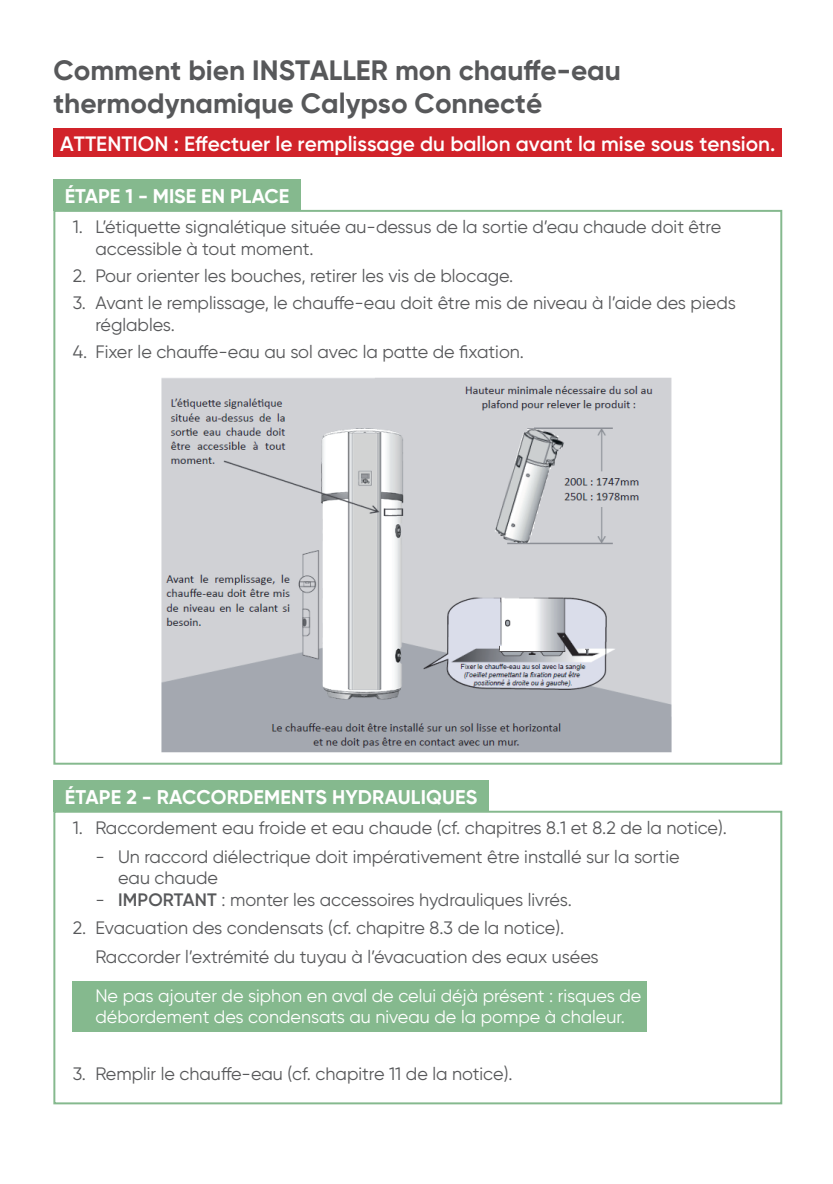
<style>
.page{position:relative;width:833px;height:1184px;background:#fff}
.page>*{position:absolute;margin:0;border:0;box-sizing:border-box;transform-origin:0 0}
.t1{font:700 28px/33.6px "Gilroy";color:#57585a}
.t2{font:600 20.8px "Gilroy";color:#fff}
.t3{font:700 19.8px "Gilroy";letter-spacing:.01em;color:#fff}
.t4{font:18px/21.6px "Gilroy";color:#57585a}
.t5{font:18px/21.6px "Gilroy";color:#fff}
.s1{font-weight:600}
</style>
<div class="page">
<div style="left:53px;top:811px;width:729px;height:293px;border:2px solid #85b98e"></div>
<div style="left:53px;top:180px;width:247px;height:31px;background:#85b98e"></div>
<div style="left:53px;top:780px;width:435px;height:31px;background:#85b98e"></div>
<div style="left:73px;top:981px;width:574px;height:51px;background:#85b98e"></div>
<div style="left:53px;top:129px;width:729px;height:28px;background:#d1232a"></div>
<img style="left:161px;top:377px;width:511px;height:376px">
<h1 class="t1" style="left:53px;top:53px;width:569px">Comment bien INSTALLER mon chauffe-eau thermodynamique Calypso Connecté</h1>
<p class="t2" style="left:60px;top:131px;width:716px">ATTENTION : Effectuer le remplissage du ballon avant la mise sous tension.</p>
<p class="t3" style="left:65px;top:184px;width:226px">ÉTAPE 1 - MISE EN PLACE</p>
<p class="t4" style="left:95px;top:216px;width:627px;text-indent:-23px">1. L’étiquette signalétique située au-dessus de la sortie d’eau chaude doit être accessible à tout moment.</p>
<p class="t4" style="left:73px;top:265px;width:442px">2. Pour orienter les bouches, retirer les vis de blocage.</p>
<p class="t4" style="left:95px;top:292px;width:642px;text-indent:-23px">3. Avant le remplissage, le chauffe-eau doit être mis de niveau à l’aide des pieds réglables.</p>
<p class="t4" style="left:73px;top:341px;width:453px">4. Fixer le chauffe-eau au sol avec la patte de fixation.</p>
<p class="t3" style="left:65px;top:785px;width:414px">ÉTAPE 2 - RACCORDEMENTS HYDRAULIQUES</p>
<p class="t4" style="left:73px;top:816px;width:655px">1. Raccordement eau froide et eau chaude (cf. chapitres 8.1 et 8.2 de la notice).</p>
<p class="t4" style="left:118px;top:845px;width:563px;text-indent:-23px">- Un raccord diélectrique doit impérativement être installé sur la sortie eau chaude</p>
<p class="t4" style="left:95px;top:888px;width:478px">- <span class="s1">IMPORTANT</span> : monter les accessoires hydrauliques livrés.</p>
<p class="t4" style="left:95px;top:913px;width:504px;line-height:28.6px;text-indent:-23px">2. Evacuation des condensats (cf. chapitre 8.3 de la notice).<br>Raccorder l’extrémité du tuyau à l’évacuation des eaux usées</p>
<p class="t5" style="left:95px;top:984px;width:547px">Ne pas ajouter de siphon en aval de celui déjà présent : risques de débordement des condensats au niveau de la pompe à chaleur.</p>
<p class="t4" style="left:73px;top:1063px;width:441px">3. Remplir le chauffe-eau (cf. chapitre 11 de la notice).</p>
</div>
